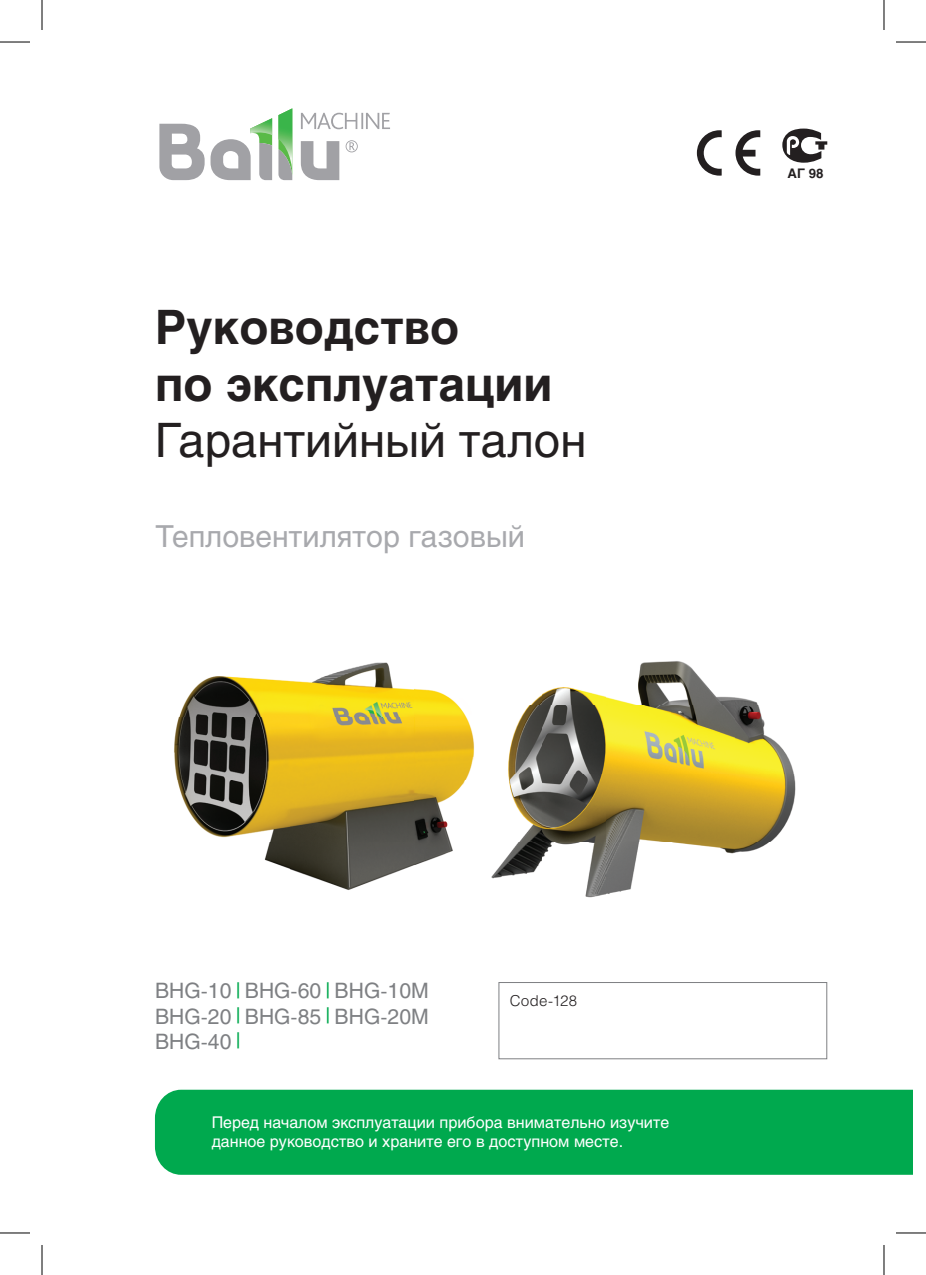
<style>
.page{position:relative;width:926px;height:1275px;background:#fff}
.page>*{position:absolute;margin:0;border:0;box-sizing:border-box;transform-origin:0 0}
.t1{font:700 47px/56.4px "Helios";color:#231f20}
.t2{font:47px "Helios";color:#231f20}
.t3{font:30px "Helios";color:#a8a9ad}
.t4{font:21px/25.2px "Helios";color:#7e8083;text-align:justify}
.t5{font:16px/19.2px "Helios";color:#fff}
.t6{font:300 15px "Helios";letter-spacing:.02em;color:#231f20}
.t7{font:700 13px "Helios";color:#231f20}
.s1{font-size:21.2px;color:#00a94e}
</style>
<div class="page">
<div style="left:155px;top:1089px;width:757px;height:85px;background:#00a94e"></div>
<div style="left:498px;top:982px;width:329px;height:77px;border:1px solid #7e8083"></div>
<svg style="left:159px;top:108px;width:231px;height:72px"></svg>
<img style="left:174px;top:662px;width:301px;height:228px">
<img style="left:491px;top:661px;width:305px;height:237px">
<svg style="left:782px;top:129px;width:45px;height:34px"></svg>
<svg style="left:697px;top:130px;width:25px;height:46px"></svg>
<svg style="left:735px;top:130px;width:25px;height:46px"></svg>
<hr style="left:0;top:42px;width:30px;height:1px;background:#000">
<hr style="left:896px;top:42px;width:30px;height:1px;background:#000">
<hr style="left:0;top:1232px;width:30px;height:1px;background:#000">
<hr style="left:896px;top:1232px;width:30px;height:1px;background:#000">
<hr style="left:42px;top:0;width:1px;height:30px;background:#000">
<hr style="left:42px;top:1245px;width:1px;height:30px;background:#000">
<hr style="left:884px;top:0;width:1px;height:30px;background:#000">
<hr style="left:884px;top:1245px;width:1px;height:30px;background:#000">
<h1 class="t1" style="left:155px;top:299px;width:399px">Руководство<br>по эксплуатации</h1>
<h1 class="t2" style="left:155px;top:412px;width:433px">Гарантийный талон</h1>
<h2 class="t3" style="left:155px;top:519px;width:371px">Тепловентилятор газовый</h2>
<p class="t7" style="left:787px;top:166px;width:37px">AГ 98</p>
<h3 class="t4" style="left:155px;top:978px;width:275px">BHG-10 <span class="s1">|</span> BHG-60 <span class="s1">|</span> BHG-10M BHG-20 <span class="s1">|</span> BHG-85 <span class="s1">|</span> BHG-20M BHG-40 <span class="s1">|</span></h3>
<p class="t6" style="left:510px;top:992px;width:69px">Code-128</p>
<p class="t5" style="left:212px;top:1112px;width:459px">Перед началом эксплуатации прибора внимательно изучите данное руководство и храните его в доступном месте.</p>
</div>
